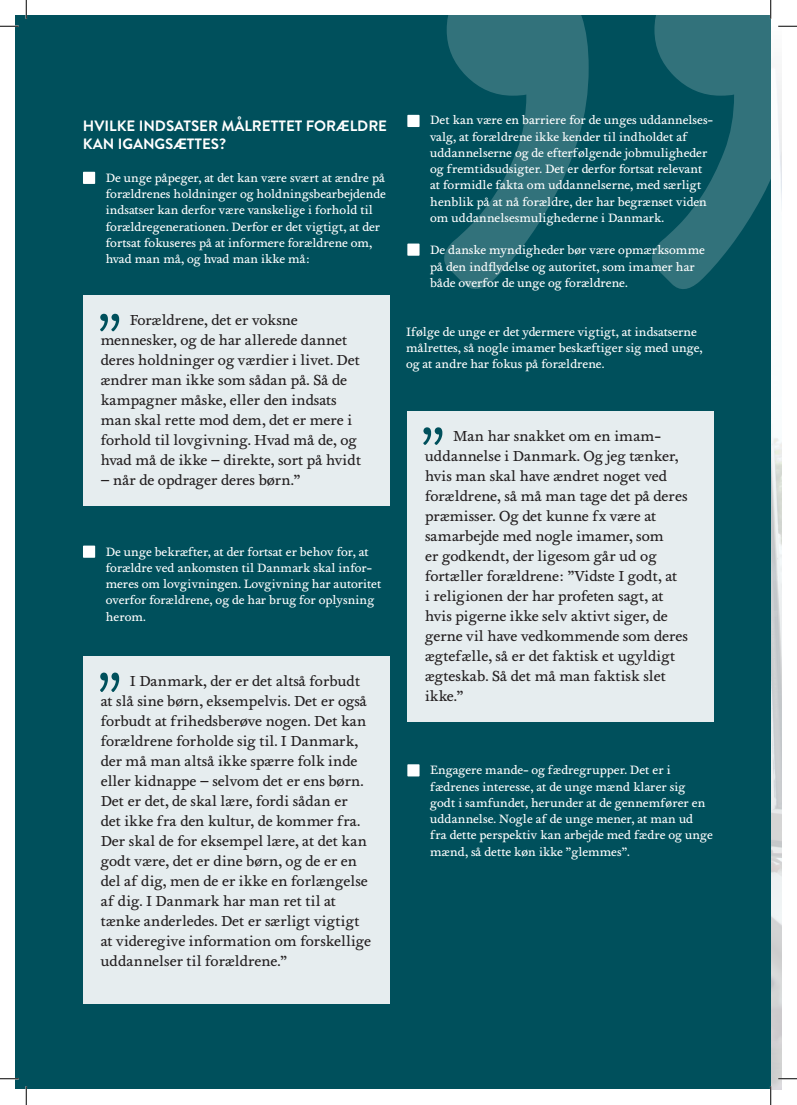
<style>
.page{position:relative;width:797px;height:1105px;background:#fff}
.page>*{position:absolute;margin:0;border:0;box-sizing:border-box;transform-origin:0 0}
.t1{font:15px/20px "Foundry Wilson";color:#231f20}
.t2{font:700 15px/18.8px "Brandon Grotesque";color:#fff}
.t3{font:12.5px/16.2px "Foundry Wilson";color:#fff}
</style>
<div class="page">
<img style="left:770px;top:290px;width:11px;height:799px">
<div style="left:16px;top:16px;width:754px;height:1073px;background:#00505c"></div>
<svg style="left:444px;top:16px;width:337px;height:274px"></svg>
<div style="left:407px;top:244px;width:12px;height:12px;background:#fff"></div>
<div style="left:407px;top:115px;width:12px;height:12px;background:#fff"></div>
<div style="left:407px;top:764px;width:12px;height:12px;background:#fff"></div>
<div style="left:83px;top:296px;width:306px;height:210px;background:#e6edef"></div>
<div style="left:83px;top:172px;width:12px;height:12px;background:#fff"></div>
<div style="left:83px;top:546px;width:12px;height:12px;background:#fff"></div>
<svg style="left:100px;top:314px;width:19px;height:17px"></svg>
<div style="left:83px;top:656px;width:306px;height:348px;background:#e6edef"></div>
<svg style="left:100px;top:672px;width:19px;height:20px"></svg>
<div style="left:407px;top:412px;width:307px;height:310px;background:#e6edef"></div>
<svg style="left:423px;top:427px;width:19px;height:18px"></svg>
<svg style="left:0;top:25px;width:19px;height:2px"></svg>
<svg style="left:778px;top:25px;width:19px;height:2px"></svg>
<svg style="left:0;top:1078px;width:19px;height:1px"></svg>
<svg style="left:778px;top:1078px;width:19px;height:1px"></svg>
<svg style="left:25px;top:0;width:2px;height:19px"></svg>
<svg style="left:25px;top:1086px;width:2px;height:19px"></svg>
<svg style="left:770px;top:0;width:1px;height:19px"></svg>
<svg style="left:770px;top:1086px;width:1px;height:19px"></svg>
<p class="t2" style="left:83px;top:116px;width:306px">HVILKE INDSATSER MÅLRETTET FORÆLDRE<br>KAN IGANGSÆTTES?</p>
<p class="t3" style="left:106px;top:170px;width:282px">De unge påpeger, at det kan være svært at ændre på forældrenes holdninger og holdningsbearbejdende indsatser kan derfor være vanskelige i forhold til forældregenerationen. Derfor er det vigtigt, at der fortsat fokuseres på at informere forældrene om, hvad man må, og hvad man ikke må:</p>
<p class="t1" style="left:101px;top:310px;width:262px;text-indent:29px">Forældrene, det er voksne mennesker, og de har allerede dannet deres holdninger og værdier i livet. Det ændrer man ikke som sådan på. Så de kampagner måske, eller den indsats man skal rette mod dem, det er mere i forhold til lovgivning. Hvad må de, og hvad må de ikke – direkte, sort på hvidt</p>
<p class="t1" style="left:101px;top:470px;width:201px">– når de opdrager deres børn.”</p>
<p class="t3" style="left:106px;top:543px;width:277px">De unge bekræfter, at der fortsat er behov for, at forældre ved ankomsten til Danmark skal infor&shy;meres om lovgivningen. Lovgivning har autoritet overfor forældrene, og de har brug for oplysning herom.</p>
<p class="t1" style="left:101px;top:671px;width:272px;text-indent:29px">I Danmark, der er det altså forbudt at slå sine børn, eksempelvis. Det er også forbudt at frihedsberøve nogen. Det kan forældrene forholde sig til. I Danmark, der må man altså ikke spærre folk inde eller kidnappe – selvom det er ens børn.<br>Det er det, de skal lære, fordi sådan er det ikke fra den kultur, de kommer fra.<br>Der skal de for eksempel lære, at det kan godt være, det er dine børn, og de er en del af dig, men de er ikke en forlængelse af dig. I Danmark har man ret til at tænke anderledes. Det er særligt vigtigt at videregive information om forskellige uddannelser til forældrene.”</p>
<p class="t3" style="left:430px;top:112px;width:284px">Det kan være en barriere for de unges uddannelses&shy;valg, at forældrene ikke kender til indholdet af uddannelserne og de efterfølgende jobmuligheder og fremtidsudsigter. Det er derfor fortsat relevant at formidle fakta om uddannelserne, med særligt henblik på at nå forældre, der har begrænset viden om uddannelsesmulighederne i Danmark.</p>
<p class="t3" style="left:430px;top:242px;width:276px">De danske myndigheder bør være opmærksomme på den indflydelse og autoritet, som imamer har både overfor de unge og forældrene.</p>
<p class="t3" style="left:406px;top:324px;width:298px">Ifølge de unge er det ydermere vigtigt, at indsatserne målrettes, så nogle imamer beskæftiger sig med unge, og at andre har fokus på forældrene.</p>
<p class="t1" style="left:425px;top:426px;width:264px;text-indent:28px">Man har snakket om en imam&shy;uddannelse i Danmark. Og jeg tænker, hvis man skal have ændret noget ved forældrene, så må man tage det på deres præmisser. Og det kunne fx være at samarbejde med nogle imamer, som<br>er godkendt, der ligesom går ud og fortæller forældrene: ”Vidste I godt, at<br>i religionen der har profeten sagt, at hvis pigerne ikke selv aktivt siger, de gerne vil have vedkommende som deres ægtefælle, så er det faktisk et ugyldigt ægteskab. Så det må man faktisk slet ikke.”</p>
<p class="t3" style="left:430px;top:762px;width:242px">Engagere mande- og fædregrupper. Det er i</p>
<p class="t3" style="left:430px;top:779px;width:284px">fædrenes interesse, at de unge mænd klarer sig godt i samfundet, herunder at de gennemfører en uddannelse. Nogle af de unge mener, at man ud fra dette perspektiv kan arbejde med fædre og unge mænd, så dette køn ikke ”glemmes”.</p>
</div>
